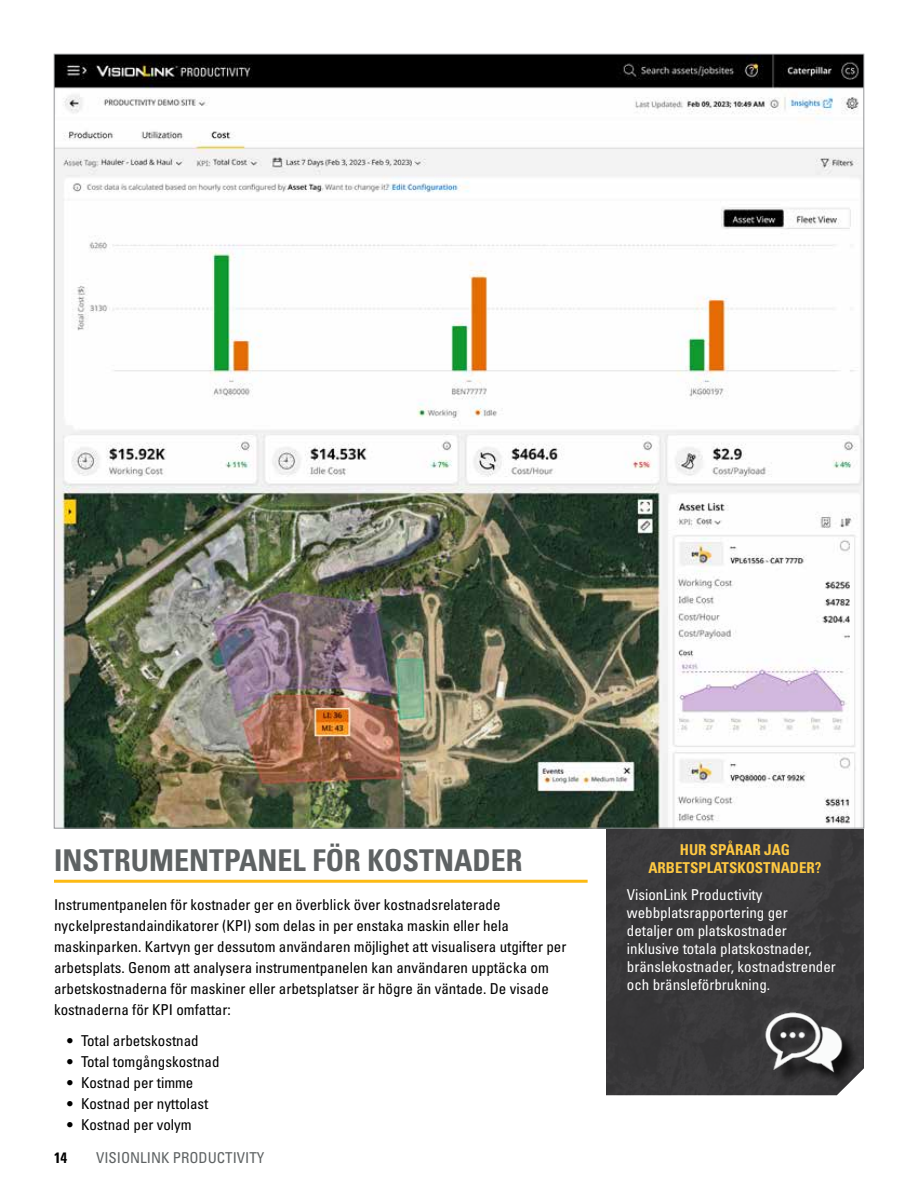
<style>
.page{position:relative;width:918px;height:1188px;background:#fff}
.page>*{position:absolute;margin:0;border:0;box-sizing:border-box;transform-origin:0 0}
.t1{font:30px "Univers LTCYR 67 Bold Cond";color:#5e6263}
.t2{font:condensed 15px/21px "Univers LTCYR 57";color:#000}
.t3{font:condensed 15px/18px "Univers LTCYR 57";color:#fff}
.t4{font:15px/18px "Univers LTCYR 67 Bold Cond";color:#fec842;text-align:center}
.t5{font:condensed 15px "Univers LTCYR 57";color:#5e6263}
.t6{font:15px "Univers LTCYR 67 Bold Cond";color:#000}
</style>
<div class="page">
<hr style="left:54px;top:880px;width:534px;height:3px;background:#fdba12">
<div style="left:606px;top:828px;width:258px;height:267px;background:#3a393b"></div>
<div style="left:768px;top:1015px;width:92px;height:74px;background:#000;opacity:.75"></div>
<img style="left:756px;top:1005px;width:93px;height:79px">
<img style="left:56px;top:56px;width:806px;height:770px">
<h1 class="t1" style="left:54px;top:842px;width:470px">INSTRUMENTPANEL FÖR KOSTNADER</h1>
<p class="t2" style="left:54px;top:894px;width:514px">Instrumentpanelen för kostnader ger en överblick över kostnadsrelaterade nyckelprestandaindikatorer (KPI) som delas in per enstaka maskin eller hela maskinparken. Kartvyn ger dessutom användaren möjlighet att visualisera utgifter per arbetsplats. Genom att analysera instrumentpanelen kan användaren upptäcka om arbetskostnaderna för maskiner eller arbetsplatser är högre än väntade. De visade kostnaderna för KPI omfattar:</p>
<p class="t2" style="left:68px;top:1030px;width:133px">• Total arbetskostnad</p>
<p class="t2" style="left:68px;top:1051px;width:154px">• Total tomgångskostnad</p>
<p class="t2" style="left:68px;top:1072px;width:127px">• Kostnad per timme</p>
<p class="t2" style="left:68px;top:1093px;width:142px">• Kostnad per nyttolast</p>
<p class="t2" style="left:68px;top:1114px;width:126px">• Kostnad per volym</p>
<p class="t6" style="left:54px;top:1148px;width:15px">14</p>
<p class="t5" style="left:96px;top:1148px;width:170px">VISIONLINK PRODUCTIVITY</p>
<p class="t4" style="left:648px;top:840px;width:175px">HUR SPÅRAR JAG<br>ARBETSPLATSKOSTNADER?</p>
<p class="t3" style="left:627px;top:885px;width:210px">VisionLink Productivity webbplatsrapportering ger detaljer om platskostnader inklusive totala platskostnader, bränslekostnader, kostnadstrender och bränsleförbrukning.</p>
</div>
